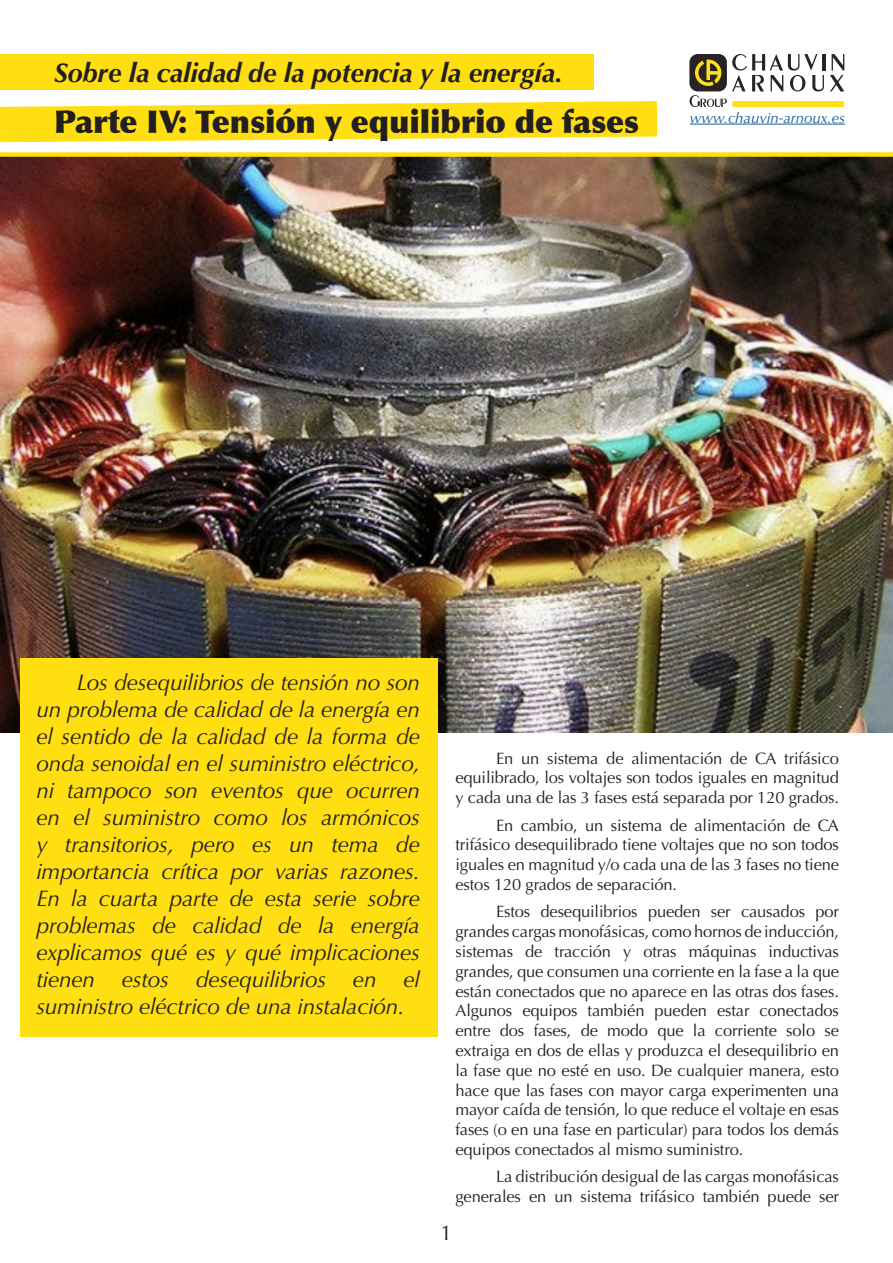
<style>
.page{position:relative;width:893px;height:1263px;background:#fff}
.page>*{position:absolute;margin:0;border:0;box-sizing:border-box;transform-origin:0 0}
.t1{font:900 31.5px "Optima";letter-spacing:-.005em;color:#231f20}
.t2{font:italic 700 27px "Optima";letter-spacing:-.005em;color:#231f20}
.t3{font:italic 22.5px/27px "Optima";letter-spacing:-.01em;color:#231f20;text-align:justify}
.t4{font:21px "Optima";color:#231f20}
.t5{font:16.5px/19.8px "Optima";letter-spacing:-.01em;color:#231f20;text-align:justify}
.t6{font:italic 15px "Optima";color:#175d9e}
</style>
<div class="page">
<img style="left:0;top:157px;width:893px;height:576px">
<div style="left:0;top:54px;width:594px;height:36px;background:#ffdf12"></div>
<div style="left:20px;top:658px;width:417px;height:378px;background:#ffdf12"></div>
<svg style="left:0;top:101px;width:657px;height:41px;background:#ffe332"></svg>
<hr style="left:822px;top:54px;width:3px;height:17px;background:#282426">
<svg style="left:830px;top:54px;width:14px;height:37px"></svg>
<svg style="left:689px;top:54px;width:135px;height:53px"></svg>
<div style="left:732px;top:101px;width:112px;height:6px;background:#ffdf1b;border-radius:2px"></div>
<hr style="left:690px;top:124px;width:155px;height:1px;background:#175d9e">
<div style="left:0;top:152px;width:893px;height:5px;background:#ffdf12"></div>
<p class="t2" style="left:54px;top:57px;width:510px">Sobre la calidad de la potencia y la energía.</p>
<p class="t1" style="left:54px;top:103px;width:587px">Parte IV: Tensión y equilibrio de fases</p>
<p class="t6" style="left:690px;top:109px;width:157px">www.chauvin-arnoux.es</p>
<p class="t3" style="left:36px;top:669px;width:385px;text-indent:40px">Los desequilibrios de tensión no son un problema de calidad de la energía en el sentido de la calidad de la forma de onda senoidal en el suministro eléctrico, ni tampoco son eventos que ocurren en el suministro como los armónicos y transitorios, pero es un tema de importancia crítica por varias razones.<br>En la cuarta parte de esta serie sobre problemas de calidad de la energía explicamos qué es y qué implicaciones tienen estos desequilibrios en el suministro eléctrico de una instalación.</p>
<p class="t4" style="left:441px;top:1221px;width:13px">1</p>
<p class="t5" style="left:455px;top:748px;width:385px;text-indent:40px">En un sistema de alimentación de CA trifásico equilibrado, los voltajes son todos iguales en magnitud y cada una de las 3 fases está separada por 120 grados.</p>
<p class="t5" style="left:455px;top:815px;width:385px;text-indent:40px">En cambio, un sistema de alimentación de CA trifásico desequilibrado tiene voltajes que no son todos iguales en magnitud y/o cada una de las 3 fases no tiene estos 120 grados de separación.</p>
<p class="t5" style="left:455px;top:902px;width:385px;text-indent:40px">Estos desequilibrios pueden ser causados por grandes cargas monofásicas, como hornos de inducción, sistemas de tracción y otras máquinas inductivas grandes, que consumen una corriente en la fase a la que están conectados que no aparece en las otras dos fases.<br>Algunos equipos también pueden estar conectados entre dos fases, de modo que la corriente solo se extraiga en dos de ellas y produzca el desequilibrio en la fase que no esté en uso. De cualquier manera, esto hace que las fases con mayor carga experimenten una mayor caída de tensión, lo que reduce el voltaje en esas fases (o en una fase en particular) para todos los demás equipos conectados al mismo suministro.</p>
<p class="t5" style="left:455px;top:1167px;width:385px;text-align:right">La distribución desigual de las cargas monofásicas generales en un sistema trifásico también puede ser</p>
</div>
